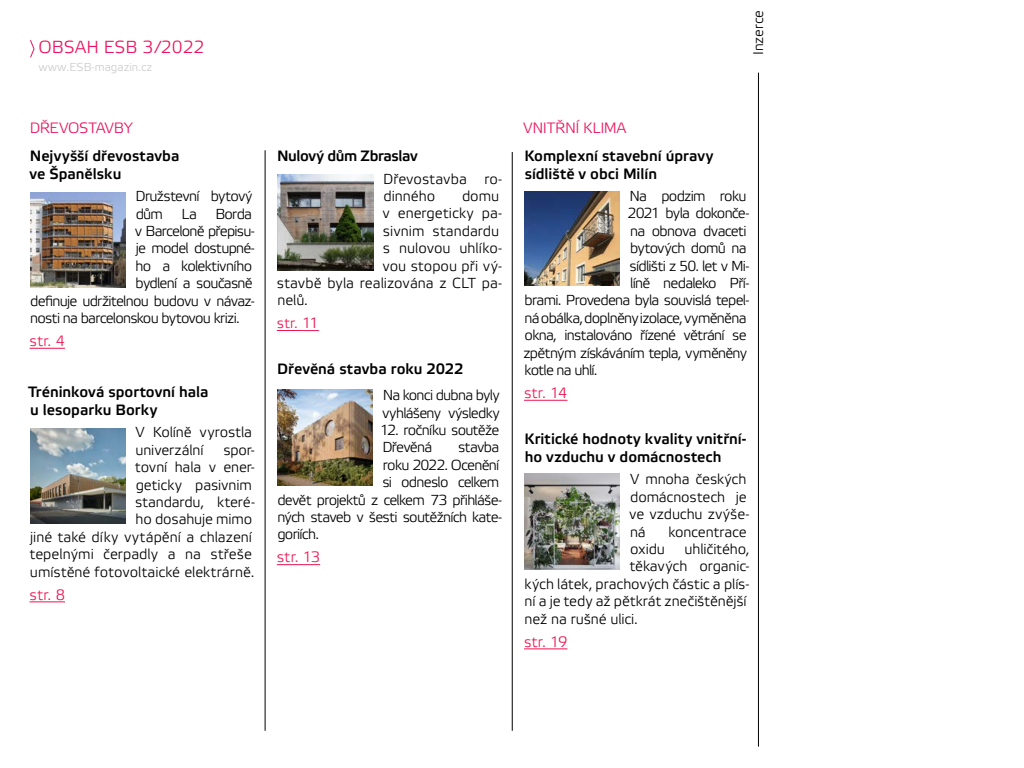
<style>
.page{position:relative;width:1024px;height:768px;background:#fff}
.page>*{position:absolute;margin:0;border:0;box-sizing:border-box;transform-origin:0 0}
.t1{font:17.5px "Etelka Light Pro";color:#ed125f}
.t2{font:15px/18px "Etelka Medium Pro";color:#000}
.t3{font:15px "Etelka Light Pro";letter-spacing:.015em;color:#ed1652}
.t4{font:15px "Etelka Light Pro";letter-spacing:-.02em;color:#ed125f}
.t5{font:15px "Etelka Medium Pro";letter-spacing:-.03em;color:#000}
.t6{font:14.5px/17.4px "Etelka Light Pro";letter-spacing:-.035em;color:#000}
.t7{font:14.5px/17.4px "Etelka Light Pro";color:#000}
.t8{font:14.5px/17.4px "Etelka Light Pro";letter-spacing:-.01em;color:#000}
.t9{font:14.5px "Etelka Light Pro";letter-spacing:-.055em;color:#000}
.t10{font:14.5px "Etelka Light Pro";letter-spacing:-.005em;color:#000}
.t11{font:14.5px "Etelka Light Pro";color:#ed1652}
.t12{font:14px "Etelka Light Pro";color:#000}
.t13{font:11.5px "Etelka Light Pro";color:#cbcbcb}
.s1{font-size:15px}
</style>
<div class="page">
<hr style="left:758px;top:73px;width:1px;height:674px;background:#000">
<svg style="left:277px;top:330px;width:42px;height:1px"></svg>
<img style="left:277px;top:174px;width:96px;height:96px">
<hr style="left:277px;top:564px;width:43px;height:1px;background:#ed1652">
<img style="left:277px;top:390px;width:96px;height:95px">
<svg style="left:30px;top:40px;width:5px;height:18px"></svg>
<hr style="left:30px;top:348px;width:35px;height:1px;background:#ed1652">
<img style="left:30px;top:192px;width:96px;height:96px">
<hr style="left:30px;top:602px;width:35px;height:1px;background:#ed1652">
<img style="left:30px;top:428px;width:96px;height:96px">
<hr style="left:265px;top:150px;width:1px;height:581px;background:#000">
<hr style="left:512px;top:152px;width:1px;height:579px;background:#000">
<hr style="left:524px;top:400px;width:44px;height:1px;background:#ed1652">
<hr style="left:524px;top:649px;width:43px;height:1px;background:#ed1652">
<img style="left:524px;top:191px;width:96px;height:95px">
<img style="left:524px;top:474px;width:96px;height:95px">
<p class="t1" style="left:38px;top:37px;width:168px">OBSAH ESB 3/2022</p>
<p class="t13" style="left:38px;top:61px;width:115px">www.ESB-magazin.cz</p>
<p class="t4" style="left:30px;top:120px;width:105px">DŘEVOSTAVBY</p>
<p class="t2" style="left:30px;top:148px;width:151px">Nejvyšší dřevostavba ve Španělsku</p>
<p class="t6" style="left:136px;top:188px;width:119px">Družstevní bytový dům</p>
<p class="t6" style="left:182px;top:206px;width:17px">La</p>
<p class="t6" style="left:215px;top:206px;width:38px">Borda</p>
<p class="t6" style="left:135px;top:223px;width:122px">v Barceloně přepisu-</p>
<p class="t6" style="left:136px;top:241px;width:121px">je model dostupné-</p>
<p class="t6" style="left:136px;top:258px;width:118px">ho a kolektivního</p>
<p class="t9" style="left:136px;top:276px;width:119px">bydlení a současně</p>
<p class="t6" style="left:30px;top:293px;width:226px">definuje udržitelnou budovu v návaz-</p>
<p class="t6" style="left:30px;top:310px;width:211px">nosti na barcelonskou bytovou krizi.</p>
<p class="t3" style="left:30px;top:333px;width:37px">str. 4</p>
<p class="t2" style="left:28px;top:384px;width:182px">Tréninková sportovní hala u lesoparku Borky</p>
<p class="t8" style="left:136px;top:425px;width:118px">V Kolíně vyrostla univerzální</p>
<p class="t7" style="left:30px;top:442px;width:227px;text-align:right">spor-<br>tovní hala v ener-<br>geticky pasivnim<br>standardu, které-<br>ho dosahuje mimo<br>jiné také díky vytápění a chlazení tepelnými čerpadly a na střeše umístěné fotovoltaické elektrárně.</p>
<p class="t3" style="left:30px;top:586px;width:37px">str. 8</p>
<p class="t12" style="left:751px;top:55px;width:47px;rotate:-90deg">Inzerce</p>
<p class="t5" style="left:277px;top:148px;width:142px">Nulový dům Zbraslav</p>
<p class="t7" style="left:383px;top:171px;width:121px">Dřevostavba ro&shy;dinného</p>
<p class="t6" style="left:462px;top:188px;width:39px">domu</p>
<p class="t7" style="left:382px;top:206px;width:121px">v energeticky pa-</p>
<p class="t7" style="left:383px;top:223px;width:118px">sivnim standardu</p>
<p class="t10" style="left:383px;top:240px;width:121px">s nulovou uhlíko-</p>
<p class="t7" style="left:382px;top:258px;width:121px">vou stopou při vý-</p>
<p class="t7" style="left:277px;top:275px;width:227px">stavbě byla realizována z CLT pa-</p>
<p class="t6" style="left:277px;top:293px;width:32px">nelů.</p>
<p class="t11" style="left:277px;top:316px;width:44px">str. <span class="s1">11</span></p>
<p class="t2" style="left:277px;top:361px;width:188px">Dřevěná stavba roku 2022</p>
<p class="t6" style="left:382px;top:387px;width:119px">Na konci dubna byly vyhlášeny výsledky</p>
<p class="t6" style="left:380px;top:422px;width:121px">12. ročníku soutěže<br>Dřevěná</p>
<p class="t6" style="left:458px;top:440px;width:43px">stavba</p>
<p class="t6" style="left:383px;top:457px;width:118px">roku 2022. Ocenění</p>
<p class="t6" style="left:382px;top:474px;width:118px">si odneslo celkem</p>
<p class="t6" style="left:277px;top:492px;width:226px">devět projektů z celkem 73 přihláše-</p>
<p class="t6" style="left:277px;top:509px;width:226px">ných staveb v šesti soutěžních kate-</p>
<p class="t6" style="left:277px;top:527px;width:43px">goriích.</p>
<p class="t3" style="left:277px;top:549px;width:45px">str. 13</p>
<p class="t4" style="left:523px;top:119px;width:105px">VNITŘNÍ KLIMA</p>
<p class="t2" style="left:524px;top:147px;width:191px">Komplexní stavební úpravy sídliště v obci Milín</p>
<p class="t6" style="left:629px;top:188px;width:119px">Na podzim roku</p>
<p class="t6" style="left:628px;top:206px;width:123px">2021 byla dokonče-</p>
<p class="t6" style="left:630px;top:223px;width:118px">na obnova dvaceti</p>
<p class="t6" style="left:630px;top:240px;width:118px">bytových domů na</p>
<p class="t9" style="left:630px;top:258px;width:121px">sídlišti z 50. let v Mi-</p>
<p class="t6" style="left:630px;top:275px;width:121px">líně nedaleko Pří-</p>
<p class="t6" style="left:525px;top:293px;width:226px">brami. Provedena byla souvislá tepel-</p>
<p class="t6" style="left:525px;top:310px;width:223px">ná obálka, doplněny izolace, vyměněna</p>
<p class="t6" style="left:525px;top:327px;width:224px">okna, instalováno řízené větrání se</p>
<p class="t6" style="left:523px;top:345px;width:225px">zpětným získáváním tepla, vyměněny</p>
<p class="t6" style="left:525px;top:362px;width:75px">kotle na uhlí.</p>
<p class="t3" style="left:524px;top:385px;width:45px">str. 14</p>
<p class="t2" style="left:524px;top:431px;width:224px">Kritické hodnoty kvality vnitřní&shy;ho vzduchu v domácnostech</p>
<p class="t8" style="left:629px;top:472px;width:122px">V mnoha českých domácnostech je ve vzduchu zvýše&shy;ná</p>
<p class="t8" style="left:668px;top:524px;width:80px">koncentrace</p>
<p class="t6" style="left:630px;top:541px;width:36px">oxidu</p>
<p class="t8" style="left:685px;top:541px;width:66px">uhličitého,</p>
<p class="t8" style="left:630px;top:559px;width:121px">těkavých organic-</p>
<p class="t8" style="left:525px;top:576px;width:226px">kých látek, prachových částic a plís-</p>
<p class="t8" style="left:525px;top:593px;width:223px">ní a je tedy až pětkrát znečištěnější</p>
<p class="t8" style="left:525px;top:611px;width:115px">než na rušné ulici.</p>
<p class="t3" style="left:524px;top:633px;width:45px">str. 19</p>
</div>
